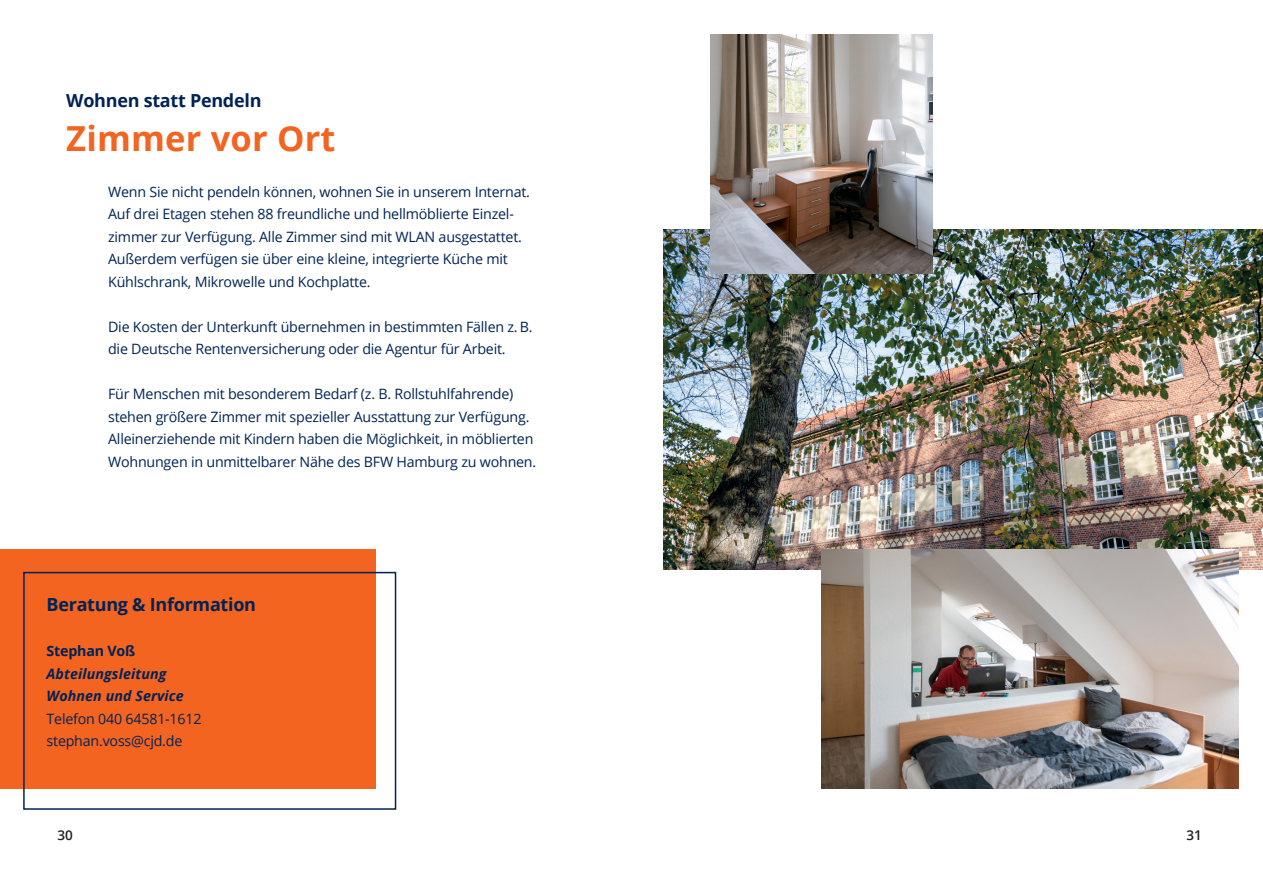
<style>
.page{position:relative;width:1263px;height:893px;background:#fff}
.page>*{position:absolute;margin:0;border:0;box-sizing:border-box;transform-origin:0 0}
.t1{font:700 34.5px "Open Sans";letter-spacing:.005em;color:#f36421}
.t2{font:700 18px "Open Sans";letter-spacing:-.015em;color:#002354}
.t3{font:14.25px/22.5px "Open Sans";letter-spacing:-.015em;color:#002354}
.t4{font:italic 700 14.25px/22.5px "Open Sans";letter-spacing:.005em;color:#002354}
.t5{font:700 14.25px "Open Sans";letter-spacing:-.015em;color:#002354}
.t6{font:600 13.5px "Open Sans";color:#231f20}
</style>
<div class="page">
<div style="left:0;top:549px;width:375px;height:239px;background:#f36421"></div>
<div style="left:23px;top:572px;width:373px;height:238px;border:2px solid #002354"></div>
<img style="left:663px;top:230px;width:600px;height:340px">
<img style="left:710px;top:34px;width:222px;height:239px">
<img style="left:821px;top:549px;width:417px;height:239px">
<p class="t2" style="left:66px;top:88px;width:197px">Wohnen statt Pendeln</p>
<h1 class="t1" style="left:66px;top:114px;width:271px">Zimmer vor Ort</h1>
<p class="t3" style="left:108px;top:180px;width:423px">Wenn Sie nicht pendeln können, wohnen Sie in unserem Internat.<br>Auf drei Etagen stehen 88 freundliche und hellmöblierte Einzel&shy;zimmer zur Verfügung. Alle Zimmer sind mit WLAN ausgestattet.<br>Außerdem verfügen sie über eine kleine, integrierte Küche mit Kühlschrank, Mikrowelle und Kochplatte.</p>
<p class="t3" style="left:108px;top:315px;width:426px">Die Kosten der Unterkunft übernehmen in bestimmten Fällen z. B. die Deutsche Rentenversicherung oder die Agentur für Arbeit.</p>
<p class="t3" style="left:108px;top:382px;width:430px">Für Menschen mit besonderem Bedarf (z. B. Rollstuhlfahrende) stehen größere Zimmer mit spezieller Ausstattung zur Verfügung.<br>Alleinerziehende mit Kindern haben die Möglichkeit, in möblierten Wohnungen in unmittelbarer Nähe des BFW Hamburg zu wohnen.</p>
<p class="t2" style="left:47px;top:592px;width:211px">Beratung &amp; Information</p>
<p class="t5" style="left:47px;top:641px;width:90px">Stephan Voß</p>
<p class="t4" style="left:47px;top:662px;width:139px">Abteilungsleitung<br>Wohnen und Service</p>
<p class="t3" style="left:47px;top:707px;width:156px">Telefon 040 64581-1612 stephan.voss@cjd.de</p>
<p class="t6" style="left:57px;top:825px;width:17px">30</p>
<p class="t6" style="left:1186px;top:825px;width:17px">31</p>
</div>
